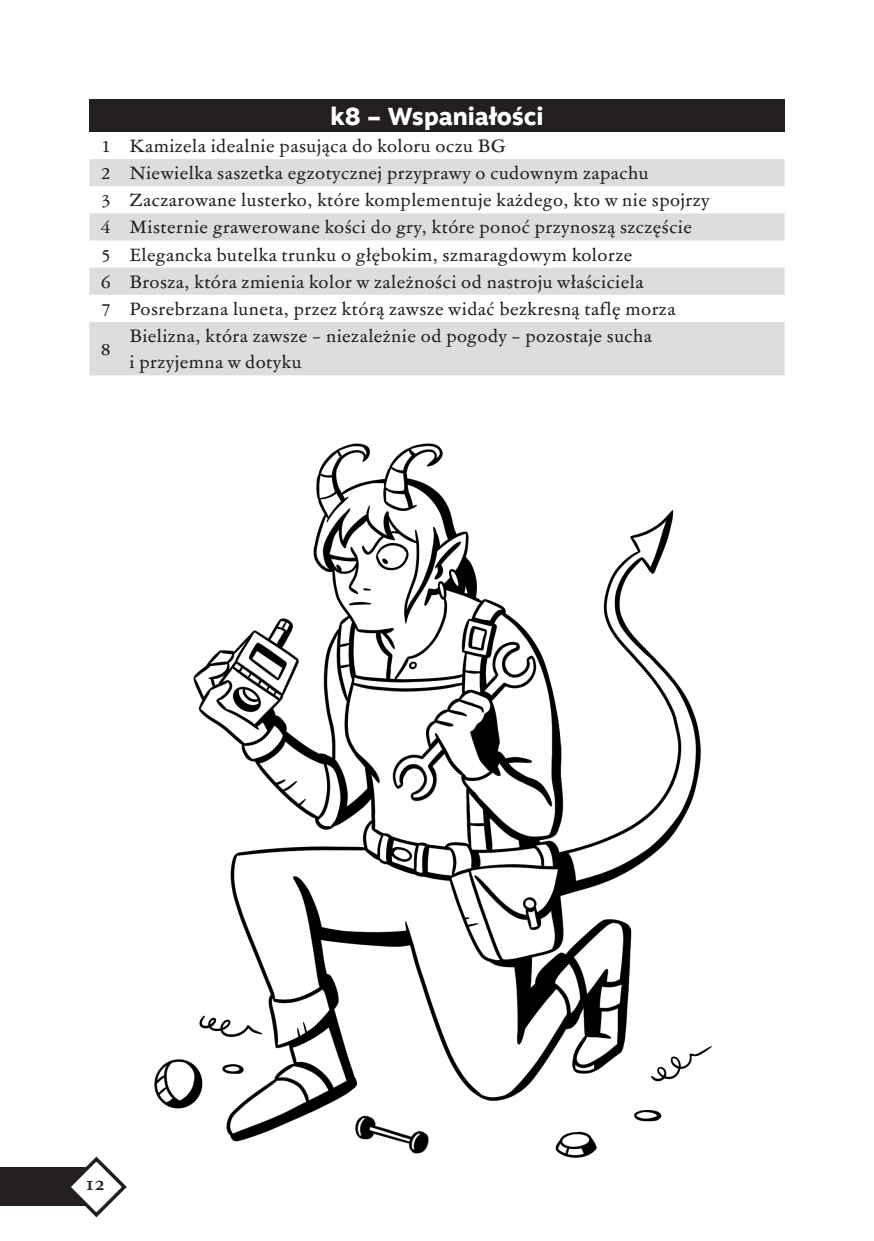
<style>
.page{position:relative;width:874px;height:1241px;background:#fff}
.page>*{position:absolute;margin:0;border:0;box-sizing:border-box;transform-origin:0 0}
.Tekst_główny{font:800 24.5px "Motiva Sans";color:#fff}
.Tekst_główny-2{font:17.5px/26.2px "Garamond ATF Text";letter-spacing:.025em;color:#231f20}
.t1{font:700 17.5px "Garamond ATF Text";color:#231f20}
</style>
<div class="page">
<div style="left:0;top:1167px;width:96px;height:39px;background:#231f20"></div>
<svg style="left:71px;top:1156px;width:56px;height:62px"></svg>
<div style="left:89px;top:99px;width:695px;height:33px;background:#231f20"></div>
<svg style="left:89px;top:159px;width:695px;height:216px;fill:#dcdddf"></svg>
<img style="left:155px;top:443px;width:556px;height:714px">
<p class="Tekst_główny" style="left:330px;top:98px;width:215px">k8 – Wspaniałości</p>
<p class="Tekst_główny-2" style="left:102px;top:132px;width:9px">1</p>
<p class="Tekst_główny-2" style="left:129px;top:132px;width:378px">Kamizela idealnie pasująca do koloru oczu BG</p>
<p class="Tekst_główny-2" style="left:101px;top:159px;width:11px">2</p>
<p class="Tekst_główny-2" style="left:129px;top:159px;width:520px">Niewielka saszetka egzotycznej przyprawy o cudownym zapachu</p>
<p class="Tekst_główny-2" style="left:101px;top:186px;width:10px">3</p>
<p class="Tekst_główny-2" style="left:129px;top:186px;width:581px">Zaczarowane lusterko, które komplementuje każdego, kto w nie spojrzy</p>
<p class="Tekst_główny-2" style="left:101px;top:213px;width:11px">4</p>
<p class="Tekst_główny-2" style="left:129px;top:213px;width:563px">Misternie grawerowane kości do gry, które ponoć przynoszą szczęście</p>
<p class="Tekst_główny-2" style="left:102px;top:240px;width:10px">5</p>
<p class="Tekst_główny-2" style="left:129px;top:240px;width:504px">Elegancka butelka trunku o głębokim, szmaragdowym kolorze</p>
<p class="Tekst_główny-2" style="left:101px;top:268px;width:12px">6</p>
<p class="Tekst_główny-2" style="left:129px;top:268px;width:515px">Brosza, która zmienia kolor w zależności od nastroju właściciela</p>
<p class="Tekst_główny-2" style="left:102px;top:295px;width:10px">7</p>
<p class="Tekst_główny-2" style="left:129px;top:295px;width:547px">Posrebrzana luneta, przez którą zawsze widać bezkresną taflę morza</p>
<p class="Tekst_główny-2" style="left:101px;top:335px;width:12px">8</p>
<p class="Tekst_główny-2" style="left:129px;top:322px;width:523px">Bielizna, która zawsze – niezależnie od pogody – pozostaje sucha i przyjemna w dotyku</p>
<p class="t1" style="left:86px;top:1170px;width:20px">12</p>
</div>
